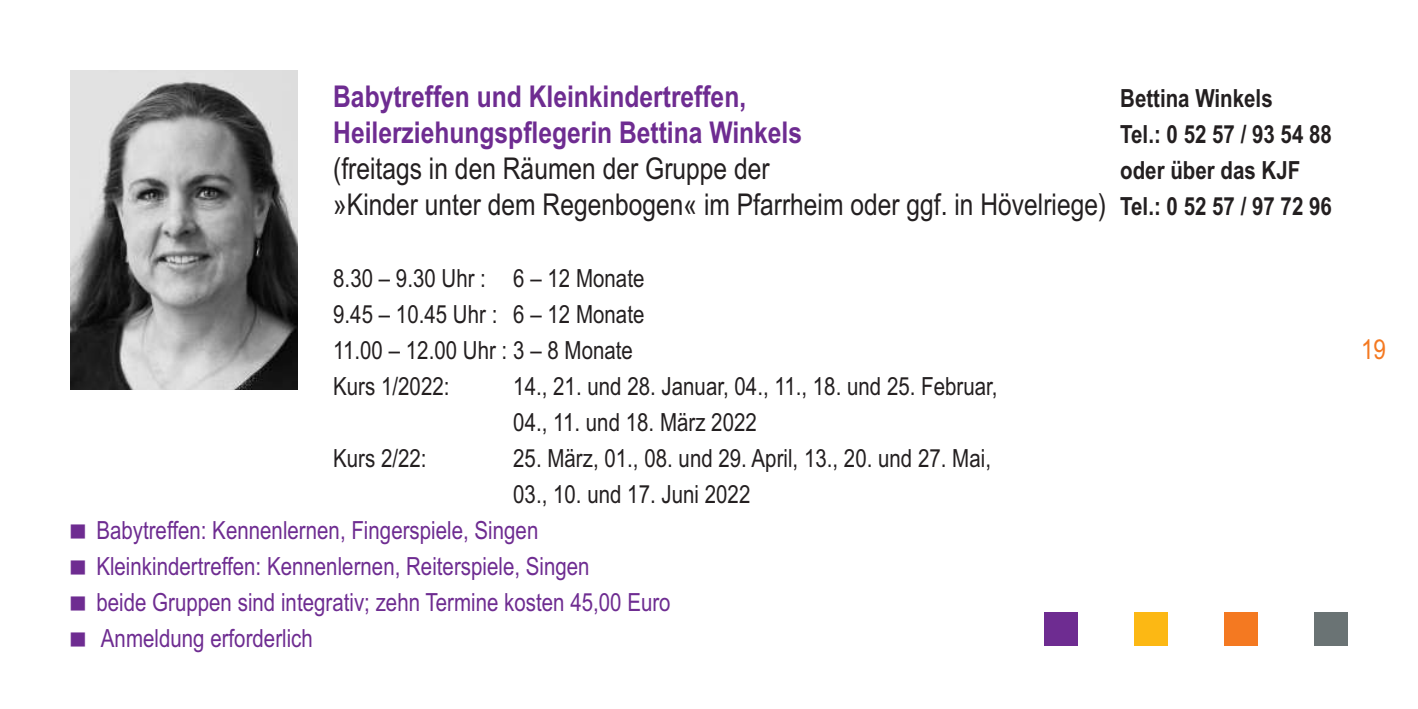
<style>
.page{position:relative;width:1418px;height:709px;background:#fff}
.page>*{position:absolute;margin:0;border:0;box-sizing:border-box;transform-origin:0 0}
.t1{font:30px/36px "Arial Narrow";color:#231f20}
.t2{font:700 30px/36px "Arial Narrow";color:#6e2c91}
.t3{font:27.5px "Arial Narrow";color:#f47921}
.t4{font:25px/36px "Arial Narrow";color:#231f20}
.t5{font:25px/36px "Arial Narrow";color:#6e2c91}
.t6{font:700 25px/36px "Arial Narrow";color:#231f20}
</style>
<div class="page">
<img style="left:71px;top:71px;width:227px;height:319px">
<p class="t2" style="left:333px;top:79px;width:470px">Babytreffen und Kleinkindertreffen,<br>Heilerziehungspflegerin Bettina Winkels</p>
<p class="t1" style="left:333px;top:151px;width:774px">(freitags in den Räumen der Gruppe der<br>»Kinder unter dem Regenbogen« im Pfarrheim oder ggf. in Hövelriege)</p>
<p class="t6" style="left:1120px;top:80px;width:213px">Bettina Winkels<br>Tel.: 0 52 57 / 93 54 88 oder über das KJF<br>Tel.: 0 52 57 / 97 72 96</p>
<p class="t4" style="left:333px;top:260px;width:313px">8.30 – 9.30 Uhr : 6 – 12 Monate<br>9.45 – 10.45 Uhr : 6 – 12 Monate<br>11.00 – 12.00 Uhr : 3 – 8 Monate<br>Kurs 1/2022:</p>
<p class="t4" style="left:513px;top:368px;width:486px">14., 21. und 28. Januar, 04., 11., 18. und 25. Februar,<br>04., 11. und 18. März 2022</p>
<p class="t4" style="left:333px;top:440px;width:95px">Kurs 2/22:</p>
<p class="t4" style="left:513px;top:440px;width:479px">25. März, 01., 08. und 29. April, 13., 20. und 27. Mai,<br>03., 10. und 17. Juni 2022</p>
<p class="t5" style="left:96px;top:512px;width:576px">Babytreffen: Kennenlernen, Fingerspiele, Singen Kleinkindertreffen: Kennenlernen, Reiterspiele, Singen<br>beide Gruppen sind integrativ; zehn Termine kosten 45,00 Euro Anmeldung erforderlich</p>
<p class="t3" style="left:1361px;top:333px;width:26px">19</p>
</div>
